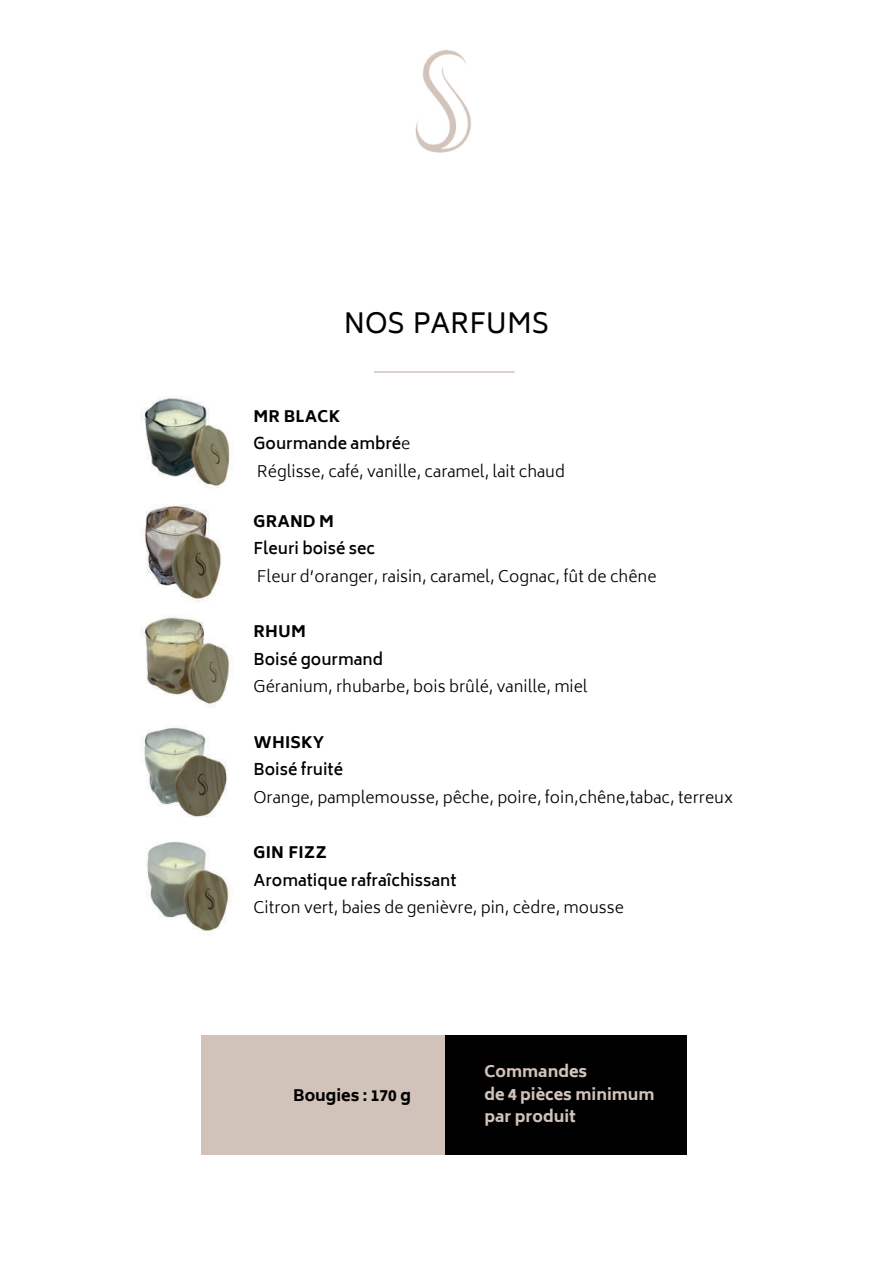
<style>
.page{position:relative;width:893px;height:1263px;background:#fff}
.page>*{position:absolute;margin:0;border:0;box-sizing:border-box;transform-origin:0 0}
.t1{font:27px "Biryani";color:#000}
.t2{font:300 15.75px/27.6px "Biryani";color:#000}
.t3{font:600 15.75px "Biryani";color:#000}
.t4{font:800 15.75px "Biryani";letter-spacing:.01em;color:#000}
.t5{font:800 15.75px/22.5px "Biryani";color:#d2c3ba}
.s1{font-weight:800}
.s2{font-weight:600}
</style>
<div class="page">
<div style="left:440px;top:1035px;width:247px;height:120px;background:#000"></div>
<div style="left:201px;top:1035px;width:243px;height:120px;background:#d2c3ba"></div>
<hr style="left:374px;top:371px;width:141px;height:2px;background:#d2c3ba">
<img style="left:140px;top:397px;width:90px;height:91px">
<img style="left:144px;top:504px;width:77px;height:98px">
<img style="left:141px;top:616px;width:89px;height:91px">
<img style="left:141px;top:727px;width:86px;height:90px">
<img style="left:147px;top:842px;width:85px;height:92px">
<img style="left:415px;top:50px;width:56px;height:103px">
<h1 class="t1" style="left:344px;top:308px;width:207px">NOS PARFUMS</h1>
<p class="t2" style="left:253px;top:402px;width:313px"><span class="s1">MR BLACK<br></span><span class="s2">Gourmande ambré</span>e<br>Réglisse, café, vanille, caramel, lait chaud</p>
<p class="t4" style="left:254px;top:512px;width:82px">GRAND M</p>
<p class="t3" style="left:253px;top:540px;width:123px">Fleuri boisé sec</p>
<p class="t2" style="left:257px;top:563px;width:401px">Fleur d’oranger, raisin, caramel, Cognac, fût de chêne</p>
<p class="t4" style="left:254px;top:623px;width:54px">RHUM</p>
<p class="t3" style="left:253px;top:650px;width:131px">Boisé gourmand</p>
<p class="t2" style="left:253px;top:673px;width:336px">Géranium, rhubarbe, bois brûlé, vanille, miel</p>
<p class="t4" style="left:254px;top:733px;width:72px">WHISKY</p>
<p class="t3" style="left:253px;top:761px;width:91px">Boisé fruité</p>
<p class="t2" style="left:253px;top:784px;width:481px">Orange, pamplemousse, pêche, poire, foin,chêne,tabac, terreux</p>
<p class="t4" style="left:254px;top:843px;width:75px">GIN FIZZ</p>
<p class="t3" style="left:253px;top:871px;width:205px">Aromatique rafraîchissant</p>
<p class="t2" style="left:253px;top:894px;width:372px">Citron vert, baies de genièvre, pin, cèdre, mousse</p>
<p class="t4" style="left:293px;top:1087px;width:119px">Bougies : 170 g</p>
<p class="t5" style="left:484px;top:1061px;width:172px">Commandes<br>de 4 pièces minimum par produit</p>
</div>
